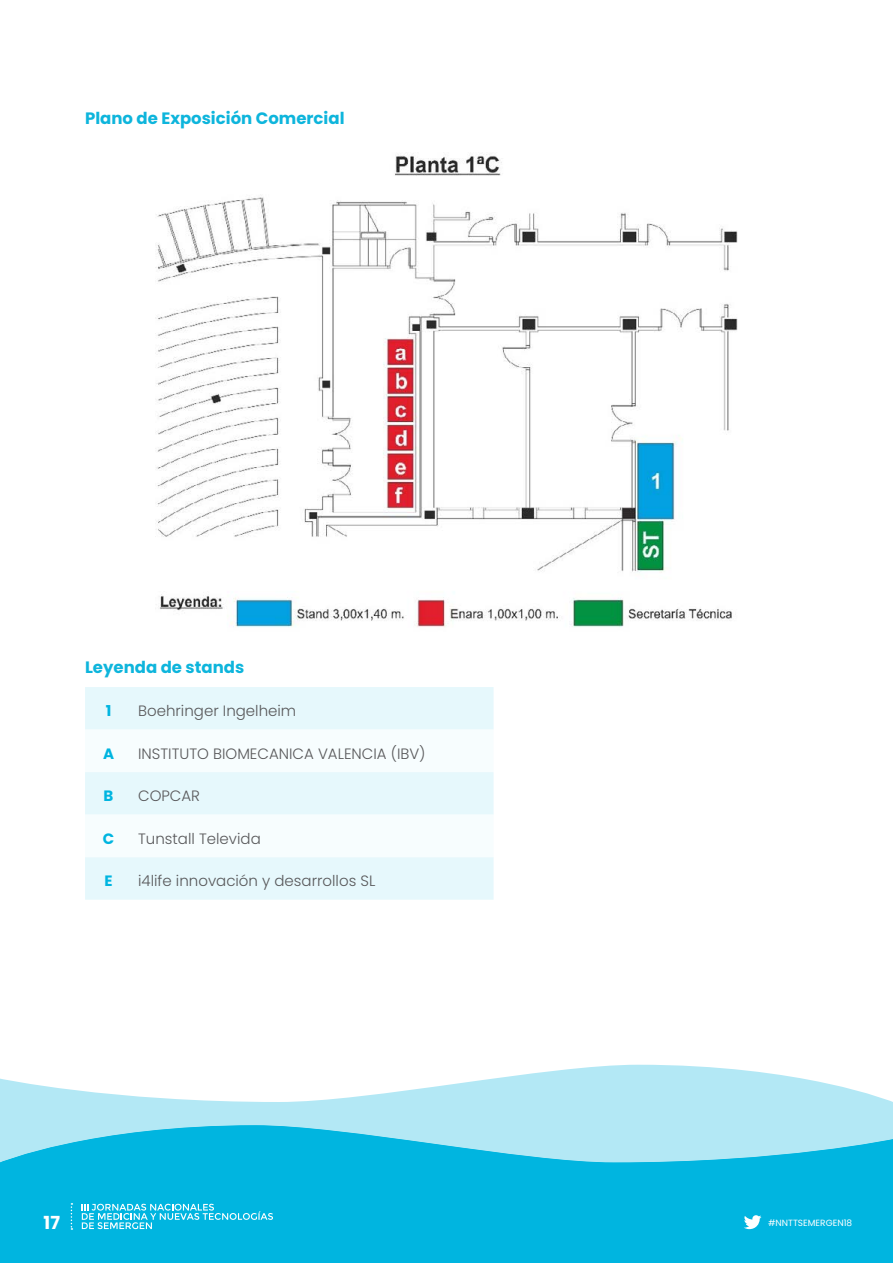
<style>
.page{position:relative;width:893px;height:1263px;background:#fff}
.page>*{position:absolute;margin:0;border:0;box-sizing:border-box;transform-origin:0 0}
.t1{font:700 18px "Poppins";color:#fff}
.t2{font:700 16.5px "Poppins";color:#0eb5dc}
.t3{font:300 15px "Poppins";color:#58585a}
.t4{font:700 15px "Poppins";color:#00b5e0}
.t5{font:9px "Poppins";color:#fff}
</style>
<div class="page">
<div style="left:0;top:1125px;width:893px;height:138px;background:#00b5e0"></div>
<svg style="left:0;top:1065px;width:892px;height:60px;fill:#b3e8f5"></svg>
<svg style="left:0;top:1125px;width:892px;height:131px;background:#1cbde3"></svg>
<svg style="left:82px;top:1204px;width:191px;height:25px;background:#37c4e6"></svg>
<svg style="left:71px;top:1203px;width:1px;height:27px"></svg>
<svg style="left:744px;top:1215px;width:17px;height:14px"></svg>
<img style="left:155px;top:154px;width:583px;height:474px">
<div style="left:85px;top:687px;width:409px;height:213px;background:#e6f8fc"></div>
<svg style="left:85px;top:730px;width:409px;height:127px"></svg>
<p class="t2" style="left:85px;top:108px;width:261px">Plano de Exposición Comercial</p>
<p class="t2" style="left:85px;top:657px;width:161px">Leyenda de stands</p>
<p class="t4" style="left:106px;top:702px;width:7px">1</p>
<p class="t3" style="left:138px;top:702px;width:160px">Boehringer Ingelheim</p>
<p class="t4" style="left:103px;top:745px;width:13px">A</p>
<p class="t3" style="left:138px;top:745px;width:289px">INSTITUTO BIOMECANICA VALENCIA (IBV)</p>
<p class="t4" style="left:104px;top:787px;width:11px">B</p>
<p class="t3" style="left:138px;top:787px;width:63px">COPCAR</p>
<p class="t4" style="left:103px;top:830px;width:13px">C</p>
<p class="t3" style="left:138px;top:830px;width:124px">Tunstall Televida</p>
<p class="t4" style="left:105px;top:872px;width:10px">E</p>
<p class="t3" style="left:138px;top:872px;width:239px">i4life innovación y desarrollos SL</p>
<p class="t1" style="left:44px;top:1212px;width:18px">17</p>
<p class="t5" style="left:768px;top:1218px;width:86px">#NNTTSEMERGEN18</p>
</div>
